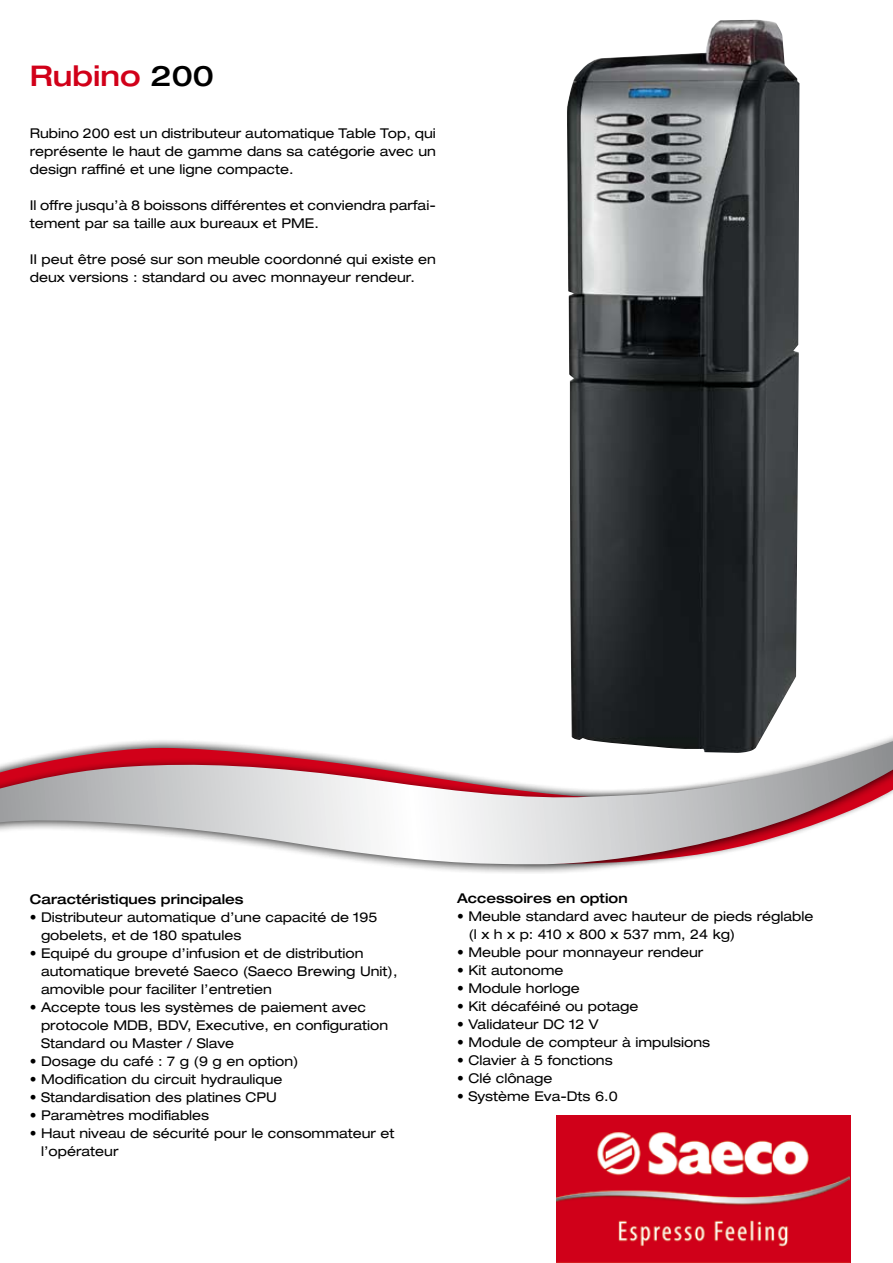
<style>
.page{position:relative;width:893px;height:1263px;background:#fff}
.page>*{position:absolute;margin:0;border:0;box-sizing:border-box;transform-origin:0 0}
.t1{font:500 expanded 28.5px "Helvetica Neue";color:#d10019}
.t2{font:expanded 13.5px/18px "Helvetica Neue";color:#000}
.t3{font:500 expanded 13.5px "Helvetica Neue";color:#000}
.s1{color:#000}
</style>
<div class="page">
<div style="left:0;top:729px;width:893px;height:145px;background:#000;opacity:.75"></div>
<svg style="left:0;top:741px;width:893px;height:123px"></svg>
<img style="left:557px;top:1117px;width:292px;height:146px">
<img style="left:543px;top:19px;width:275px;height:743px">
<h1 class="t1" style="left:30px;top:58px;width:186px">Rubino <span class="s1">200</span></h1>
<p class="t2" style="left:30px;top:124px;width:408px;text-align:justify">Rubino 200 est un distributeur automatique Table Top, qui représente le haut de gamme dans sa catégorie avec un design raffiné et une ligne compacte.</p>
<p class="t2" style="left:30px;top:196px;width:408px">Il offre jusqu’à 8 boissons différentes et conviendra parfai&shy;tement par sa taille aux bureaux et PME.</p>
<p class="t2" style="left:30px;top:250px;width:408px">II peut être posé sur son meuble coordonné qui existe en deux versions : standard ou avec monnayeur rendeur.</p>
<p class="t3" style="left:30px;top:890px;width:215px">Caractéristiques principales</p>
<p class="t2" style="left:41px;top:907px;width:338px;text-indent:-11px">• Distributeur automatique d’une capacité de 195 gobelets, et de 180 spatules</p>
<p class="t2" style="left:41px;top:943px;width:358px;text-indent:-11px">• Equipé du groupe d’infusion et de distribution automatique breveté Saeco (Saeco Brewing Unit), amovible pour faciliter l’entretien</p>
<p class="t2" style="left:41px;top:997px;width:349px;text-indent:-11px">• Accepte tous les systèmes de paiement avec protocole MDB, BDV, Executive, en configuration<br>Standard ou Master / Slave</p>
<p class="t2" style="left:30px;top:1051px;width:270px">• Dosage du café : 7 g (9 g en option)</p>
<p class="t2" style="left:30px;top:1069px;width:254px">• Modification du circuit hydraulique</p>
<p class="t2" style="left:30px;top:1087px;width:249px">• Standardisation des platines CPU</p>
<p class="t2" style="left:30px;top:1105px;width:181px">• Paramètres modifiables</p>
<p class="t2" style="left:41px;top:1123px;width:355px;text-indent:-11px">• Haut niveau de sécurité pour le consommateur et l’opérateur</p>
<p class="t3" style="left:457px;top:890px;width:172px">Accessoires en option</p>
<p class="t2" style="left:468px;top:907px;width:347px;text-indent:-11px">• Meuble standard avec hauteur de pieds réglable (l x h x p: 410 x 800 x 537 mm, 24 kg)</p>
<p class="t2" style="left:457px;top:943px;width:248px">• Meuble pour monnayeur rendeur</p>
<p class="t2" style="left:457px;top:961px;width:108px">• Kit autonome</p>
<p class="t2" style="left:457px;top:979px;width:124px">• Module horloge</p>
<p class="t2" style="left:457px;top:997px;width:183px">• Kit décaféiné ou potage</p>
<p class="t2" style="left:457px;top:1015px;width:143px">• Validateur DC 12 V</p>
<p class="t2" style="left:457px;top:1033px;width:255px">• Module de compteur à impulsions</p>
<p class="t2" style="left:457px;top:1051px;width:157px">• Clavier à 5 fonctions</p>
<p class="t2" style="left:457px;top:1069px;width:97px">• Clé clônage</p>
<p class="t2" style="left:457px;top:1087px;width:162px">• Système Eva-Dts 6.0</p>
</div>
